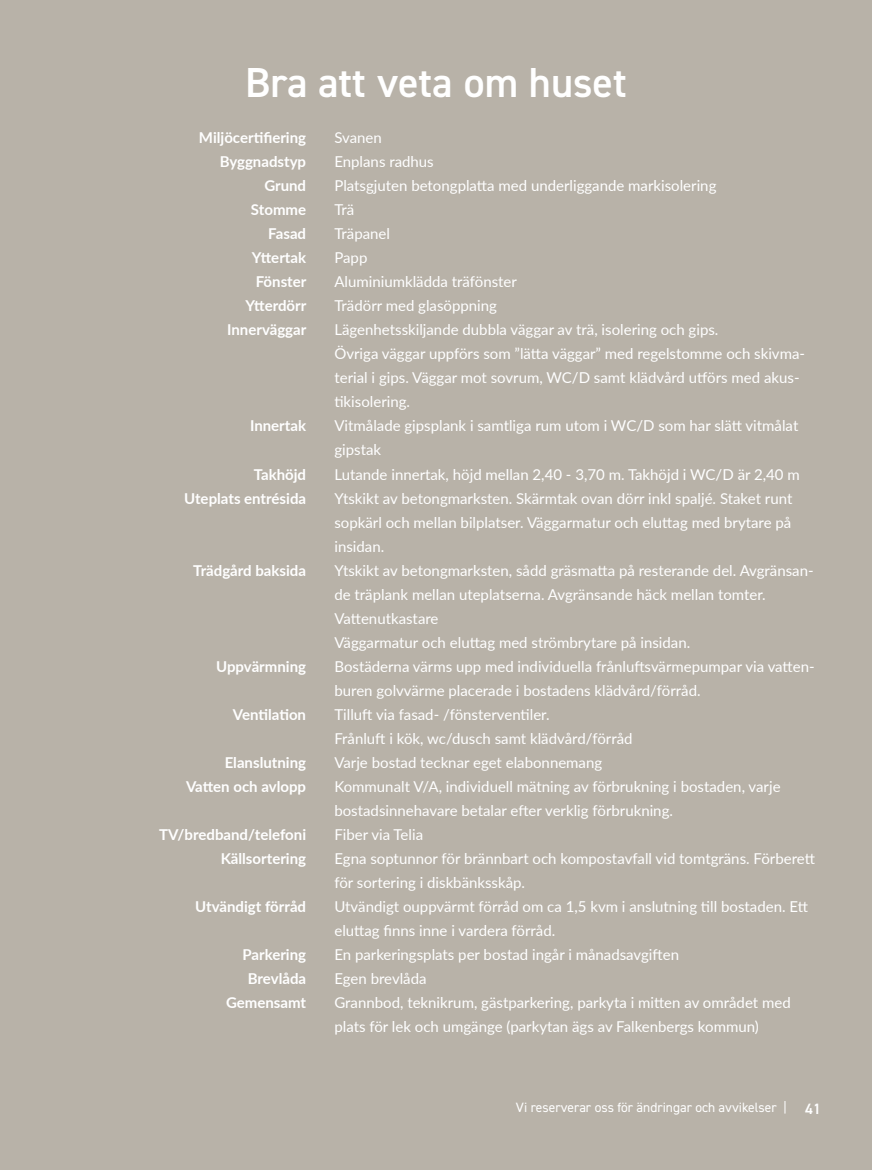
<style>
.page{position:relative;width:872px;height:1170px;background:#fff}
.page>*{position:absolute;margin:0;border:0;box-sizing:border-box;transform-origin:0 0}
.t1{font:600 42px "DIN2014";color:#fff}
.t2{font:15px/24px "Lato";color:#fff}
.t3{font:700 15px/24px "Lato";color:#fff;text-align:right}
.t4{font:600 15px "DIN2014";color:#fff}
.t5{font:13.5px "DIN2014";color:#fff}
</style>
<div class="page">
<div style="left:0;top:0;width:872px;height:1169px;background:#b8b2a8"></div>
<h1 class="t1" style="left:245px;top:54px;width:383px">Bra att veta om huset</h1>
<p class="t3" style="left:199px;top:125px;width:109px">Miljöcertifiering<br>Byggnadstyp<br>Grund<br>Stomme<br>Fasad<br>Yttertak<br>Fönster<br>Ytterdörr<br>Innerväggar</p>
<p class="t3" style="left:250px;top:413px;width:58px">Innertak</p>
<p class="t3" style="left:184px;top:461px;width:123px">Takhöjd<br>Uteplats entrésida</p>
<p class="t3" style="left:193px;top:557px;width:114px">Trädgård baksida</p>
<p class="t3" style="left:216px;top:653px;width:91px">Uppvärmning</p>
<p class="t3" style="left:233px;top:701px;width:75px">Ventilation</p>
<p class="t3" style="left:186px;top:749px;width:122px">Elanslutning<br>Vatten och avlopp</p>
<p class="t3" style="left:159px;top:821px;width:148px">TV/bredband/telefoni<br>Källsortering</p>
<p class="t3" style="left:195px;top:893px;width:112px">Utvändigt förråd</p>
<p class="t3" style="left:226px;top:941px;width:82px">Parkering<br>Brevlåda<br>Gemensamt</p>
<p class="t2" style="left:334px;top:125px;width:482px">Svanen<br>Enplans radhus<br>Platsgjuten betongplatta med underliggande markisolering<br>Trä<br>Träpanel<br>Papp<br>Aluminiumklädda träfönster<br>Trädörr med glasöppning<br>Lägenhetsskiljande dubbla väggar av trä, isolering och gips.<br>Övriga väggar uppförs som ”lätta väggar” med regelstomme och skivma&shy;terial i gips. Väggar mot sovrum, WC/D samt klädvård utförs med akus&shy;tikisolering.<br>Vitmålade gipsplank i samtliga rum utom i WC/D som har slätt vitmålat gipstak<br>Lutande innertak, höjd mellan 2,40 - 3,70 m. Takhöjd i WC/D är 2,40 m Ytskikt av betongmarksten. Skärmtak ovan dörr inkl spaljé. Staket runt sopkärl och mellan bilplatser. Väggarmatur och eluttag med brytare på insidan.<br>Ytskikt av betongmarksten, sådd gräsmatta på resterande del. Avgränsan&shy;de träplank mellan uteplatserna. Avgränsande häck mellan tomter.<br>Vattenutkastare<br>Väggarmatur och eluttag med strömbrytare på insidan.<br>Bostäderna värms upp med individuella frånluftsvärmepumpar via vatten&shy;buren golvvärme placerade i bostadens klädvård/förråd.<br>Tilluft via fasad- /fönsterventiler.<br>Frånluft i kök, wc/dusch samt klädvård/förråd<br>Varje bostad tecknar eget elabonnemang<br>Kommunalt V/A, individuell mätning av förbrukning i bostaden, varje bostadsinnehavare betalar efter verklig förbrukning.<br>Fiber via Telia<br>Egna soptunnor för brännbart och kompostavfall vid tomtgräns. Förberett för sortering i diskbänksskåp.<br>Utvändigt ouppvärmt förråd om ca 1,5 kvm i anslutning till bostaden. Ett eluttag finns inne i vardera förråd.<br>En parkeringsplats per bostad ingår i månadsavgiften<br>Egen brevlåda<br>Grannbod, teknikrum, gästparkering, parkyta i mitten av området med plats för lek och umgänge (parkytan ägs av Falkenbergs kommun)</p>
<p class="t5" style="left:516px;top:1099px;width:272px">Vi reserverar oss för ändringar och avvikelser |</p>
<p class="t4" style="left:805px;top:1098px;width:17px">41</p>
</div>
